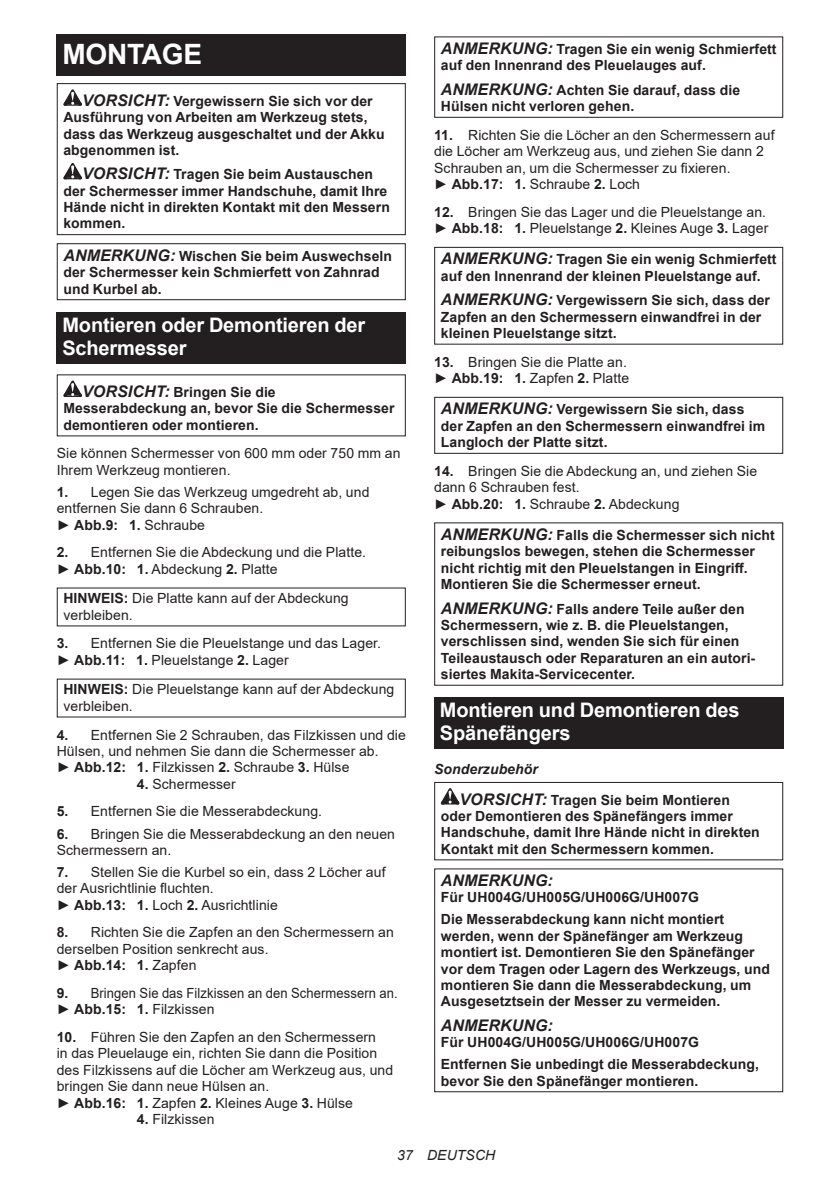
<style>
.page{position:relative;width:840px;height:1191px;background:#fff}
.page>*{position:absolute;margin:0;border:0;box-sizing:border-box;transform-origin:0 0}
.t1{font:700 28px "Arial";letter-spacing:-.01em;color:#fff}
.t2{font:700 20px/23.4px "Arial";letter-spacing:-.01em;color:#fff}
.t3{font:italic 700 16px "Arial";letter-spacing:.005em;color:#231f20}
.t4{font:700 14px/16.4px "Arial";letter-spacing:.005em;color:#231f20}
.t5{font:14px/16.4px "Arial";letter-spacing:.005em;color:#231f20}
.t6{font:14px/16.4px "Arial";letter-spacing:.005em;color:#231f20;scale:.93 1}
.t7{font:italic 14px "Arial";letter-spacing:.005em;color:#231f20}
.s1{font-style:italic;font-size:16px}
.s2{font-weight:700}
.s3{font-style:italic}
</style>
<div class="page">
<div style="left:57px;top:34px;width:348px;height:41px;background:#231f20"></div>
<svg style="left:63px;top:89px;width:19px;height:17px"></svg>
<svg style="left:63px;top:163px;width:19px;height:16px"></svg>
<div style="left:57px;top:83px;width:348px;height:152px;border:1px solid #231f20"></div>
<div style="left:57px;top:243px;width:348px;height:57px;border:1px solid #231f20"></div>
<div style="left:57px;top:311px;width:348px;height:52px;background:#231f20"></div>
<svg style="left:63px;top:380px;width:19px;height:17px"></svg>
<div style="left:434px;top:36px;width:348px;height:82px;border:1px solid #231f20"></div>
<div style="left:434px;top:247px;width:348px;height:98px;border:1px solid #231f20"></div>
<div style="left:434px;top:397px;width:348px;height:57px;border:1px solid #231f20"></div>
<div style="left:434px;top:697px;width:348px;height:52px;background:#231f20"></div>
<svg style="left:440px;top:788px;width:19px;height:16px"></svg>
<div style="left:434px;top:782px;width:348px;height:78px;border:1px solid #231f20"></div>
<div style="left:434px;top:868px;width:348px;height:224px;border:1px solid #231f20"></div>
<h1 class="t1" style="left:62px;top:34px;width:141px">MONTAGE</h1>
<p class="t4" style="left:63px;top:93px;width:322px;text-indent:19px"><span class="s1">VORSICHT:</span> Vergewissern Sie sich vor der Ausführung von Arbeiten am Werkzeug stets, dass das Werkzeug ausgeschaltet und der Akku abgenommen ist.</p>
<p class="t4" style="left:63px;top:166px;width:328px;text-indent:19px"><span class="s1">VORSICHT:</span> Tragen Sie beim Austauschen der Schermesser immer Handschuhe, damit Ihre Hände nicht in direkten Kontakt mit den Messern kommen.</p>
<p class="t4" style="left:63px;top:248px;width:330px"><span class="s1">ANMERKUNG:</span> Wischen Sie beim Auswechseln der Schermesser kein Schmierfett von Zahnrad und Kurbel ab.</p>
<h2 class="t2" style="left:62px;top:313px;width:304px">Montieren oder Demontieren der<br>Schermesser</h2>
<p class="t4" style="left:63px;top:384px;width:332px;text-indent:19px"><span class="s1">VORSICHT:</span> Bringen Sie die<br>Messerabdeckung an, bevor Sie die Schermesser demontieren oder montieren.</p>
<p class="t5" style="left:57px;top:445px;width:345px">Sie können Schermesser von 600 mm oder 750 mm an<br>Ihrem Werkzeug montieren.</p>
<p class="t5" style="left:57px;top:484px;width:314px"><span class="s2">1.</span> Legen Sie das Werkzeug umgedreht ab, und entfernen Sie dann 6 Schrauben.<br>► <span class="s2">Abb.9: 1.</span> Schraube</p>
<p class="t5" style="left:57px;top:544px;width:311px"><span class="s2">2.</span> Entfernen Sie die Abdeckung und die Platte. ► <span class="s2">Abb.10: 1.</span> Abdeckung <span class="s2">2.</span> Platte</p>
<p class="t5" style="left:63px;top:590px;width:286px"><span class="s2">HINWEIS:</span> Die Platte kann auf der Abdeckung verbleiben.</p>
<p class="t5" style="left:57px;top:635px;width:325px"><span class="s2">3.</span> Entfernen Sie die Pleuelstange und das Lager. ► <span class="s2">Abb.11: 1.</span> Pleuelstange <span class="s2">2.</span> Lager</p>
<p class="t5" style="left:63px;top:681px;width:332px"><span class="s2">HINWEIS:</span> Die Pleuelstange kann auf der Abdeckung verbleiben.</p>
<p class="t5" style="left:57px;top:726px;width:350px"><span class="s2">4.</span> Entfernen Sie 2 Schrauben, das Filzkissen und die<br>Hülsen, und nehmen Sie dann die Schermesser ab.<br>► <span class="s2">Abb.12: 1.</span> Filzkissen <span class="s2">2.</span> Schraube <span class="s2">3.</span> Hülse</p>
<p class="t5" style="left:137px;top:775px;width:100px"><span class="s2">4.</span> Schermesser</p>
<p class="t5" style="left:57px;top:803px;width:267px"><span class="s2">5.</span> Entfernen Sie die Messerabdeckung.</p>
<p class="t5" style="left:57px;top:825px;width:339px"><span class="s2">6.</span> Bringen Sie die Messerabdeckung an den neuen<br>Schermessern an.</p>
<p class="t5" style="left:57px;top:863px;width:330px"><span class="s2">7.</span> Stellen Sie die Kurbel so ein, dass 2 Löcher auf der Ausrichtlinie fluchten.<br>► <span class="s2">Abb.13: 1.</span> Loch <span class="s2">2.</span> Ausrichtlinie</p>
<p class="t5" style="left:57px;top:924px;width:338px"><span class="s2">8.</span> Richten Sie die Zapfen an den Schermessern an derselben Position senkrecht aus.<br>► <span class="s2">Abb.14: 1.</span> Zapfen</p>
<p class="t6" style="left:57px;top:984px;width:368px"><span class="s2">9.</span> Bringen Sie das Filzkissen an den Schermessern an. ► <span class="s2">Abb.15: 1.</span> Filzkissen</p>
<p class="t5" style="left:57px;top:1028px;width:338px"><span class="s2">10.</span> Führen Sie den Zapfen an den Schermessern<br>in das Pleuelauge ein, richten Sie dann die Position des Filzkissens auf die Löcher am Werkzeug aus, und bringen Sie dann neue Hülsen an.<br>► <span class="s2">Abb.16: 1.</span> Zapfen <span class="s2">2.</span> Kleines Auge <span class="s2">3.</span> Hülse</p>
<p class="t5" style="left:137px;top:1110px;width:79px"><span class="s2">4.</span> Filzkissen</p>
<p class="t4" style="left:440px;top:41px;width:337px"><span class="s1">ANMERKUNG:</span> Tragen Sie ein wenig Schmierfett auf den Innenrand des Pleuelauges auf.</p>
<p class="t4" style="left:440px;top:82px;width:300px"><span class="s1">ANMERKUNG:</span> Achten Sie darauf, dass die<br>Hülsen nicht verloren gehen.</p>
<p class="t5" style="left:434px;top:127px;width:342px"><span class="s2">11.</span> Richten Sie die Löcher an den Schermessern auf die Löcher am Werkzeug aus, und ziehen Sie dann 2<br>Schrauben an, um die Schermesser zu fixieren.<br>► <span class="s2">Abb.17: 1.</span> Schraube <span class="s2">2.</span> Loch</p>
<p class="t5" style="left:434px;top:203px;width:335px"><span class="s2">12.</span> Bringen Sie das Lager und die Pleuelstange an. ► <span class="s2">Abb.18: 1.</span> Pleuelstange <span class="s2">2.</span> Kleines Auge <span class="s2">3.</span> Lager</p>
<p class="t4" style="left:440px;top:251px;width:337px"><span class="s1">ANMERKUNG:</span> Tragen Sie ein wenig Schmierfett auf den Innenrand der kleinen Pleuelstange auf.</p>
<p class="t4" style="left:440px;top:292px;width:330px"><span class="s1">ANMERKUNG:</span> Vergewissern Sie sich, dass der<br>Zapfen an den Schermessern einwandfrei in der kleinen Pleuelstange sitzt.</p>
<p class="t5" style="left:434px;top:353px;width:196px"><span class="s2">13.</span> Bringen Sie die Platte an. ► <span class="s2">Abb.19: 1.</span> Zapfen <span class="s2">2.</span> Platte</p>
<p class="t4" style="left:440px;top:401px;width:326px"><span class="s1">ANMERKUNG:</span> Vergewissern Sie sich, dass der Zapfen an den Schermessern einwandfrei im<br>Langloch der Platte sitzt.</p>
<p class="t5" style="left:434px;top:463px;width:324px"><span class="s2">14.</span> Bringen Sie die Abdeckung an, und ziehen Sie dann 6 Schrauben fest.<br>► <span class="s2">Abb.20: 1.</span> Schraube <span class="s2">2.</span> Abdeckung</p>
<p class="t4" style="left:440px;top:527px;width:335px"><span class="s1">ANMERKUNG:</span> Falls die Schermesser sich nicht reibungslos bewegen, stehen die Schermesser nicht richtig mit den Pleuelstangen in Eingriff.<br>Montieren Sie die Schermesser erneut.</p>
<p class="t4" style="left:440px;top:600px;width:316px"><span class="s1">ANMERKUNG:</span> Falls andere Teile außer den Schermessern, wie z. B. die Pleuelstangen, verschlissen sind, wenden Sie sich für einen Teileaustausch oder Reparaturen an ein autori&shy;siertes Makita-Servicecenter.</p>
<h2 class="t2" style="left:439px;top:698px;width:301px">Montieren und Demontieren des<br>Spänefängers</h2>
<p class="t4" style="left:459px;top:754px;width:272px;line-height:30.6px;text-indent:-25px"><span class="s3">Sonderzubehör<br></span><span class="s1">VORSICHT:</span> Tragen Sie beim Montieren</p>
<p class="t4" style="left:440px;top:808px;width:320px">oder Demontieren des Spänefängers immer<br>Handschuhe, damit Ihre Hände nicht in direkten<br>Kontakt mit den Schermessern kommen.</p>
<p class="t3" style="left:440px;top:869px;width:113px">ANMERKUNG:</p>
<p class="t4" style="left:440px;top:886px;width:285px;line-height:22px">Für UH004G/UH005G/UH006G/UH007G<br>Die Messerabdeckung kann nicht montiert</p>
<p class="t4" style="left:440px;top:928px;width:330px">werden, wenn der Spänefänger am Werkzeug montiert ist. Demontieren Sie den Spänefänger vor dem Tragen oder Lagern des Werkzeugs, und montieren Sie dann die Messerabdeckung, um Ausgesetztsein der Messer zu vermeiden.</p>
<p class="t3" style="left:440px;top:1014px;width:113px">ANMERKUNG:</p>
<p class="t4" style="left:440px;top:1031px;width:319px;line-height:22px">Für UH004G/UH005G/UH006G/UH007G<br>Entfernen Sie unbedingt die Messerabdeckung,</p>
<p class="t4" style="left:440px;top:1072px;width:259px">bevor Sie den Spänefänger montieren.</p>
<p class="t7" style="left:397px;top:1146px;width:99px">37 DEUTSCH</p>
</div>
